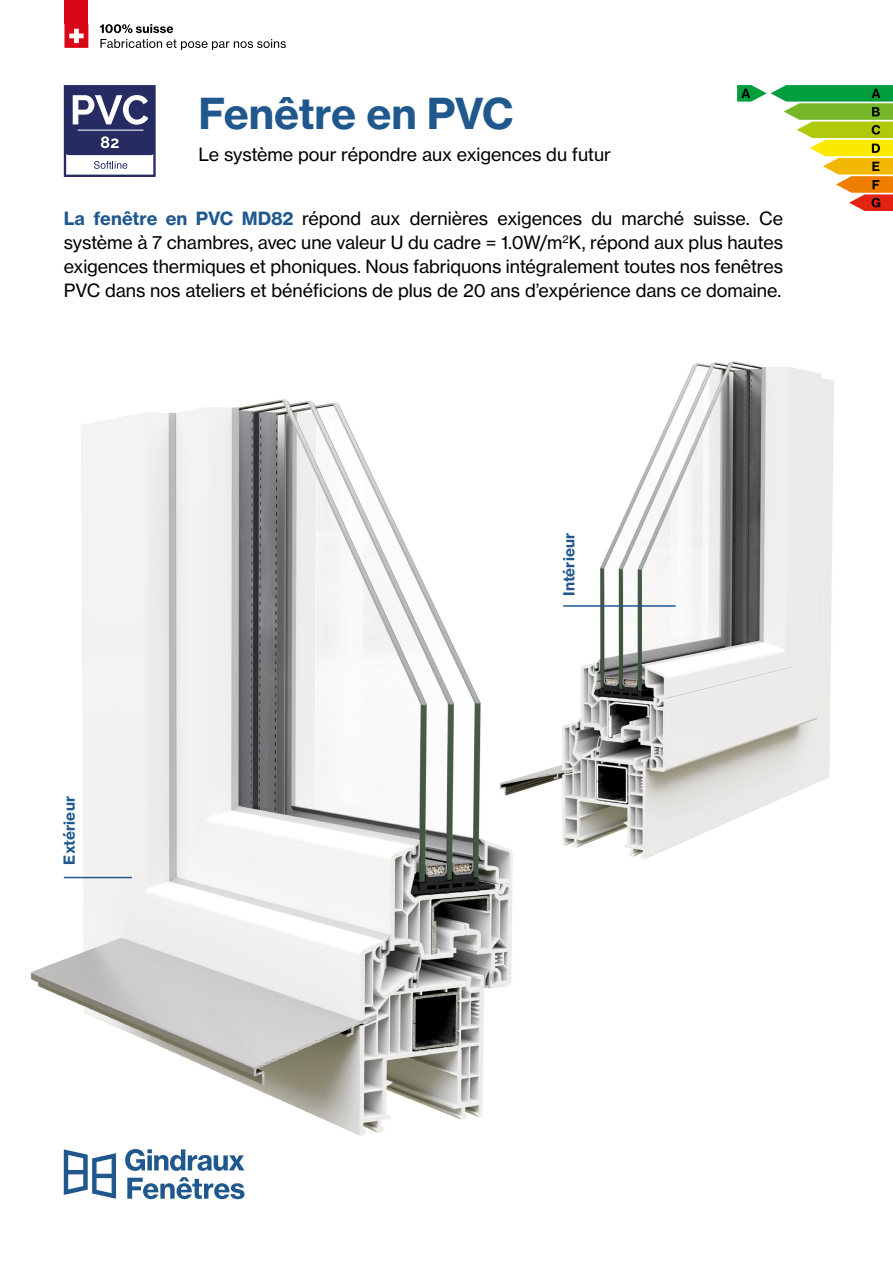
<style>
.page{position:relative;width:893px;height:1263px;background:#fff}
.page>*{position:absolute;margin:0;border:0;box-sizing:border-box;transform-origin:0 0}
.t1{font:42px "N Haas Grotesk TX Pro 75 Bd";letter-spacing:-.015em;color:#20588d}
.t2{font:18px/24px "N Haas Grotesk TX Pro 55 Rg";letter-spacing:-.005em;color:#000;text-align:justify}
.t3{font:15px "N Haas Grotesk TX Pro 75 Bd";letter-spacing:.01em;color:#20588d}
.s1{font-family:"N Haas Grotesk TX Pro 75 Bd";color:#20588d}
</style>
<div class="page">
<img style="left:31px;top:399px;width:482px;height:737px">
<hr style="left:64px;top:877px;width:68px;height:1px;background:#20588d">
<svg style="left:64px;top:1149px;width:180px;height:50px"></svg>
<svg style="left:64px;top:24px;width:24px;height:24px"></svg>
<div style="left:64px;top:0;width:24px;height:24px;background:#d90818"></div>
<svg style="left:100px;top:39px;width:186px;height:11px"></svg>
<svg style="left:100px;top:24px;width:73px;height:9px"></svg>
<svg style="left:737px;top:85px;width:156px;height:126px"></svg>
<svg style="left:64px;top:85px;width:92px;height:92px"></svg>
<img style="left:495px;top:361px;width:339px;height:504px">
<hr style="left:563px;top:605px;width:113px;height:2px;background:#20588d">
<h1 class="t1" style="left:198px;top:87px;width:317px">Fenêtre en PVC</h1>
<p class="t2" style="left:198px;top:142px;width:414px">Le système pour répondre aux exigences du futur</p>
<p class="t2" style="left:64px;top:206px;width:721px"><span class="s1">La fenêtre en PVC MD82</span> répond aux dernières exigences du marché suisse. Ce système à 7 chambres, avec une valeur U du cadre = 1.0W/m<sup>2</sup>K, répond aux plus hautes exigences thermiques et phoniques. Nous fabriquons intégralement toutes nos fenêtres PVC dans nos ateliers et bénéficions de plus de 20 ans d’expérience dans ce domaine.</p>
<p class="t3" style="left:60px;top:865px;width:70px;rotate:-90deg">Extérieur</p>
<p class="t3" style="left:559px;top:596px;width:65px;rotate:-90deg">Intérieur</p>
</div>
